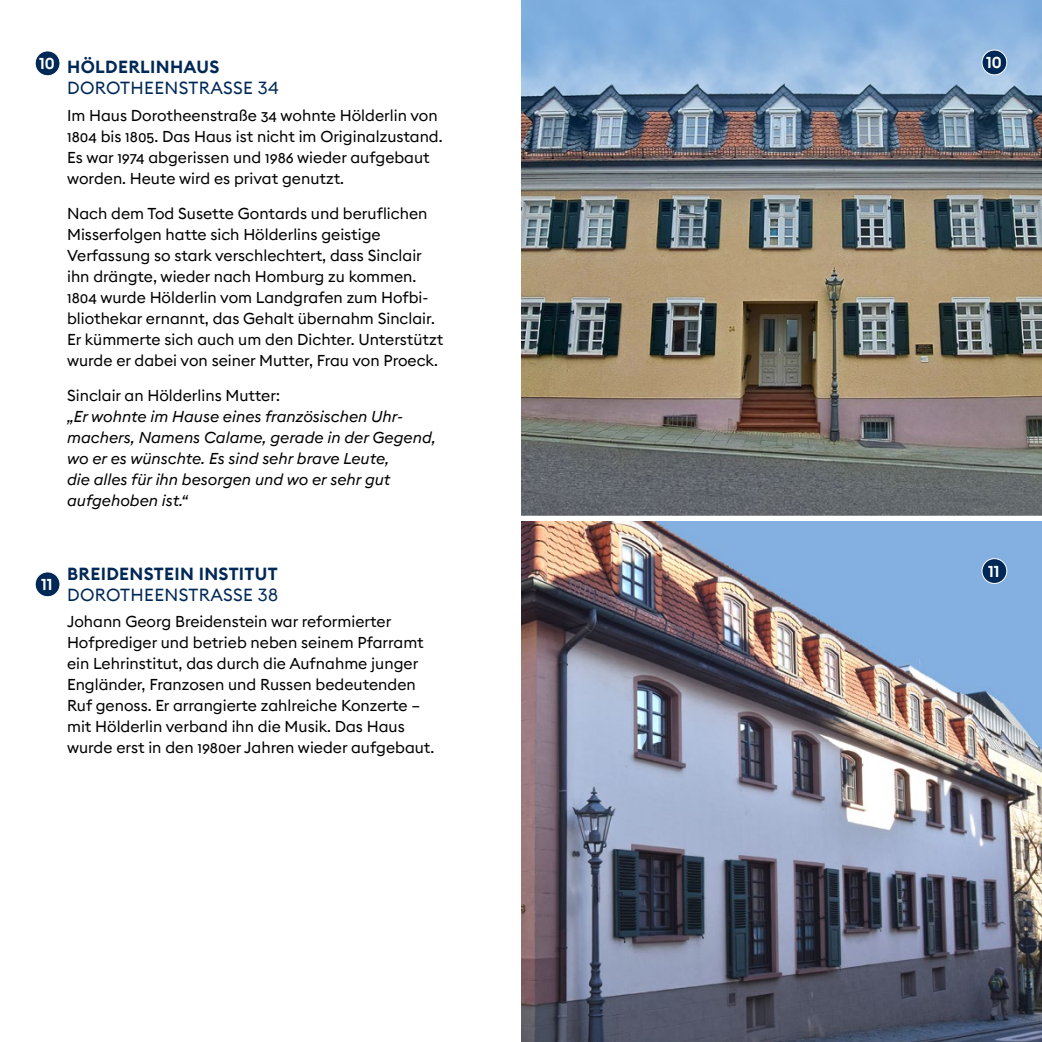
<style>
.page{position:relative;width:1042px;height:1042px;background:#fff}
.page>*{position:absolute;margin:0;border:0;box-sizing:border-box;transform-origin:0 0}
.t1{font:17.5px "Euclid Square";letter-spacing:.02em;color:#002856}
.t2{font:600 17.5px "Euclid Square";letter-spacing:.02em;color:#002856}
.t3{font:15.75px/21px "Euclid Square";color:#000}
.t4{font:italic 15.75px/21px "Euclid Square";color:#000}
.t5{font:600 15.75px "Euclid Square";color:#fff}
</style>
<div class="page">
<img style="left:521px;top:521px;width:521px;height:521px">
<img style="left:521px;top:0;width:521px;height:516px">
<div style="left:982px;top:50px;width:25px;height:25px;background:#002856;border-radius:50%"></div>
<div style="left:981px;top:50px;width:26px;height:25px;border:1px solid #fff;border-radius:50%"></div>
<div style="left:35px;top:51px;width:25px;height:25px;background:#002856;border-radius:50%"></div>
<div style="left:35px;top:50px;width:25px;height:26px;border:1px solid #fff;border-radius:50%"></div>
<div style="left:35px;top:572px;width:25px;height:25px;background:#002856;border-radius:50%"></div>
<div style="left:35px;top:571px;width:25px;height:26px;border:1px solid #fff;border-radius:50%"></div>
<div style="left:982px;top:559px;width:25px;height:24px;background:#002856;border-radius:50%"></div>
<div style="left:981px;top:558px;width:26px;height:26px;border:1px solid #fff;border-radius:50%"></div>
<p class="t2" style="left:67px;top:56px;width:154px">HÖLDERLINHAUS</p>
<p class="t1" style="left:67px;top:77px;width:213px">DOROTHEENSTRASSE 34</p>
<p class="t3" style="left:67px;top:104px;width:377px">Im Haus Dorotheenstraße 34 wohnte Hölderlin von 1804 bis 1805. Das Haus ist nicht im Originalzustand.<br>Es war 1974 abgerissen und 1986 wieder aufgebaut worden. Heute wird es privat genutzt.</p>
<p class="t3" style="left:67px;top:202px;width:378px">Nach dem Tod Susette Gontards und beruflichen Misserfolgen hatte sich Hölderlins geistige Verfassung so stark verschlechtert, dass Sinclair ihn drängte, wieder nach Homburg zu kommen.<br>1804 wurde Hölderlin vom Landgrafen zum Hofbi&shy;bliothekar ernannt, das Gehalt übernahm Sinclair.<br>Er kümmerte sich auch um den Dichter. Unterstützt wurde er dabei von seiner Mutter, Frau von Proeck.</p>
<p class="t3" style="left:67px;top:384px;width:214px">Sinclair an Hölderlins Mutter:</p>
<p class="t4" style="left:67px;top:405px;width:370px">„Er wohnte im Hause eines französischen Uhr&shy;machers, Namens Calame, gerade in der Gegend, wo er es wünschte. Es sind sehr brave Leute,<br>die alles für ihn besorgen und wo er sehr gut aufgehoben ist.“</p>
<p class="t5" style="left:39px;top:54px;width:17px">10</p>
<p class="t5" style="left:986px;top:53px;width:17px">10</p>
<p class="t5" style="left:41px;top:575px;width:13px">11</p>
<p class="t2" style="left:67px;top:562px;width:212px">BREIDENSTEIN INSTITUT</p>
<p class="t1" style="left:67px;top:583px;width:212px">DOROTHEENSTRASSE 38</p>
<p class="t3" style="left:67px;top:611px;width:369px">Johann Georg Breidenstein war reformierter Hofprediger und betrieb neben seinem Pfarramt ein Lehrinstitut, das durch die Aufnahme junger Engländer, Franzosen und Russen bedeutenden Ruf genoss. Er arrangierte zahlreiche Konzerte – mit Hölderlin verband ihn die Musik. Das Haus wurde erst in den 1980er Jahren wieder aufgebaut.</p>
<p class="t5" style="left:988px;top:561px;width:13px">11</p>
</div>
